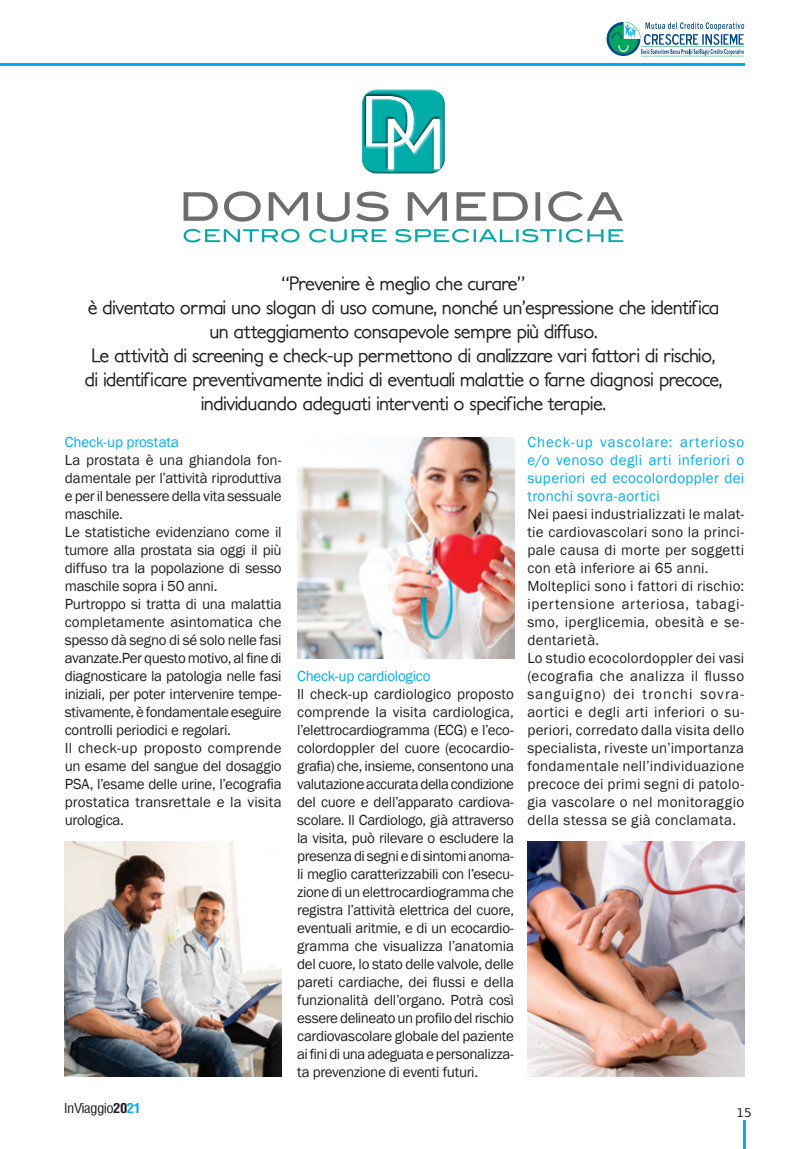
<style>
.page{position:relative;width:808px;height:1149px;background:#fff}
.page>*{position:absolute;margin:0;border:0;box-sizing:border-box;transform-origin:0 0}
.Corpo_testo_travel{font:500 19.5px "Petita";letter-spacing:-.025em;color:#231f20}
.Corpo_testo_travel-2{font:15px/18px "Franklin Gothic";letter-spacing:-.01em;color:#231f20;text-align:justify}
.Corpo_testo_travel-3{font:15px/18px "Franklin Gothic";letter-spacing:.02em;color:#00aeef;text-align:justify}
.Corpo_testo_travel-4{font:15px "Franklin Gothic";letter-spacing:-.02em;color:#00aeef}
.Corpo_testo_travel-5{font:15px "Franklin Gothic";letter-spacing:-.005em;color:#00aeef}
.t1{font:condensed 13.35px "Helvetica";letter-spacing:-.04em;color:#231f20;scale:1.1 1}
.t2{font:12px "DejaVu Sans";color:#231f20}
.s1{font-weight:700}
.s2{font-weight:700;color:#00aeef}
</style>
<div class="page">
<hr style="left:743px;top:1119px;width:2px;height:29px;background:#00aeef">
<hr style="left:0;top:64px;width:744px;height:2px;background:#00aeef">
<svg style="left:606px;top:22px;width:138px;height:34px"></svg>
<img style="left:297px;top:437px;width:217px;height:221px">
<img style="left:527px;top:841px;width:217px;height:235px">
<img style="left:65px;top:841px;width:217px;height:235px">
<div style="left:359px;top:87px;width:86px;height:86px;background:#fff;opacity:.75"></div>
<div style="left:360px;top:93px;width:86px;height:81px;background:#231f20;opacity:.75"></div>
<svg style="left:184px;top:191px;width:439px;height:30px"></svg>
<svg style="left:184px;top:229px;width:439px;height:13px"></svg>
<p class="Corpo_testo_travel" style="left:282px;top:271px;width:245px">“Prevenire è meglio che curare”</p>
<p class="Corpo_testo_travel" style="left:88px;top:295px;width:633px">è diventato ormai uno slogan di uso comune, nonché un’espressione che identifica</p>
<p class="Corpo_testo_travel" style="left:209px;top:319px;width:390px">un atteggiamento consapevole sempre più diffuso.</p>
<p class="Corpo_testo_travel" style="left:92px;top:343px;width:625px">Le attività di screening e check-up permettono di analizzare vari fattori di rischio,</p>
<p class="Corpo_testo_travel" style="left:84px;top:367px;width:639px">di identificare preventivamente indici di eventuali malattie o farne diagnosi precoce,</p>
<p class="Corpo_testo_travel" style="left:201px;top:391px;width:407px">individuando adeguati interventi o specifiche terapie.</p>
<p class="Corpo_testo_travel-5" style="left:65px;top:432px;width:116px">Check-up prostata</p>
<p class="Corpo_testo_travel-2" style="left:65px;top:451px;width:218px">La prostata è una ghiandola fon&shy;damentale per l’attività riproduttiva e per il benessere della vita sessuale maschile.</p>
<p class="Corpo_testo_travel-2" style="left:65px;top:523px;width:218px">Le statistiche evidenziano come il tumore alla prostata sia oggi il più diffuso tra la popolazione di sesso maschile sopra i 50 anni.</p>
<p class="Corpo_testo_travel-2" style="left:65px;top:595px;width:218px">Purtroppo si tratta di una malattia completamente asintomatica che spesso dà segno di sé solo nelle fasi avanzate.Per questo motivo, al fine di diagnosticare la patologia nelle fasi iniziali, per poter intervenire tempe&shy;stivamente, è fondamentale eseguire controlli periodici e regolari.</p>
<p class="Corpo_testo_travel-2" style="left:65px;top:739px;width:218px">Il check-up proposto comprende un esame del sangue del dosaggio PSA, l’esame delle urine, l’ecografia prostatica transrettale e la visita urologica.</p>
<p class="t1" style="left:64px;top:1098px;width:72px">InViaggio<span class="s1">20</span><span class="s2">21</span></p>
<p class="Corpo_testo_travel-4" style="left:297px;top:666px;width:135px">Check-up cardiologico</p>
<p class="Corpo_testo_travel-2" style="left:297px;top:685px;width:218px">Il check-up cardiologico proposto comprende la visita cardiologica, l’elettrocardiogramma (ECG) e l’eco&shy;colordoppler del cuore (ecocardio&shy;grafia) che, insieme, consentono una valutazione accurata della condizione del cuore e dell’apparato cardiova&shy;scolare. Il Cardiologo, già attraverso la visita, può rilevare o escludere la presenza di segni e di sintomi anoma&shy;li meglio caratterizzabili con l’esecu&shy;zione di un elettrocardiogramma che registra l’attività elettrica del cuore, eventuali aritmie, e di un ecocardio&shy;gramma che visualizza l’anatomia del cuore, lo stato delle valvole, delle pareti cardiache, dei flussi e della funzionalità dell’organo. Potrà così essere delineato un profilo del rischio cardiovascolare globale del paziente ai fini di una adeguata e personalizza&shy;ta prevenzione di eventi futuri.</p>
<p class="Corpo_testo_travel-3" style="left:527px;top:433px;width:218px">Check-up vascolare: arterioso e/o venoso degli arti inferiori o superiori ed ecocolordoppler dei tronchi sovra-aortici</p>
<p class="Corpo_testo_travel-2" style="left:527px;top:505px;width:218px">Nei paesi industrializzati le malat&shy;tie cardiovascolari sono la princi&shy;pale causa di morte per soggetti con età inferiore ai 65 anni.</p>
<p class="Corpo_testo_travel-2" style="left:527px;top:577px;width:218px">Molteplici sono i fattori di rischio: ipertensione arteriosa, tabagi&shy;smo, iperglicemia, obesità e se&shy;dentarietà.</p>
<p class="Corpo_testo_travel-2" style="left:527px;top:649px;width:218px">Lo studio ecocolordoppler dei vasi (ecografia che analizza il flusso sanguigno) dei tronchi sovra&shy;aortici e degli arti inferiori o su&shy;periori, corredato dalla visita dello specialista, riveste un’importanza fondamentale nell’individuazione precoce dei primi segni di patolo&shy;gia vascolare o nel monitoraggio della stessa se già conclamata.</p>
<p class="t2" style="left:737px;top:1102px;width:17px">15</p>
</div>
